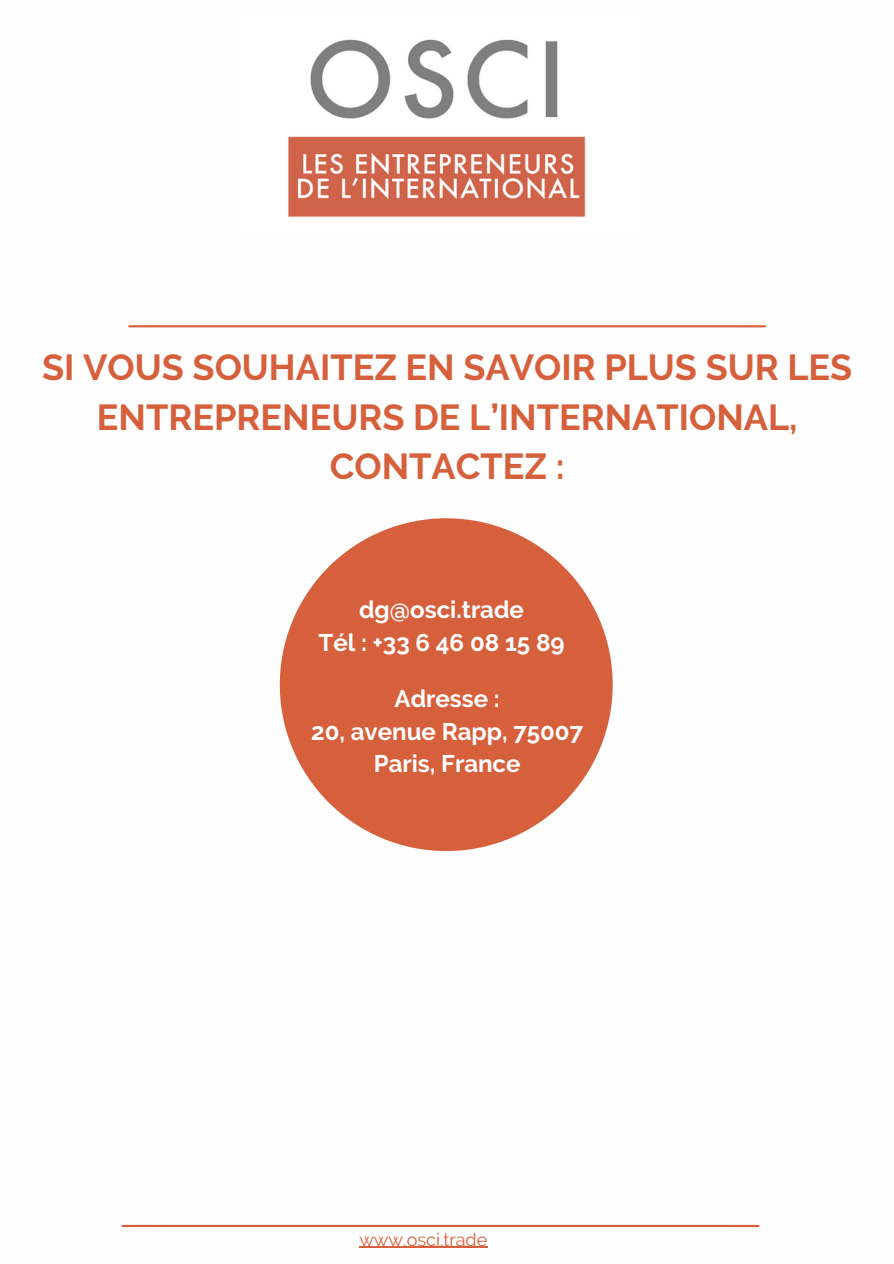
<style>
.page{position:relative;width:894px;height:1264px;background:#fff}
.page>*{position:absolute;margin:0;border:0;box-sizing:border-box;transform-origin:0 0}
.t1{font:700 36px/49.5px "Raleway";color:#d7603c;text-align:center}
.t2{font:700 24px/32.7px "Raleway";color:#fff;text-align:center}
.t3{font:18px "Raleway";color:#d7603c}
</style>
<div class="page">
<svg style="left:280px;top:518px;width:332px;height:333px;fill:#d7603c"></svg>
<img style="left:288px;top:39px;width:298px;height:178px">
<svg style="left:128px;top:325px;width:638px;height:2px"></svg>
<svg style="left:121px;top:1224px;width:638px;height:3px;background:#e28e75"></svg>
<hr style="left:359px;top:1246px;width:128px;height:1px;background:#d7603c">
<p class="t1" style="left:42px;top:342px;width:811px">SI VOUS SOUHAITEZ EN SAVOIR PLUS SUR LES<br>ENTREPRENEURS DE L’INTERNATIONAL,<br>CONTACTEZ :</p>
<p class="t2" style="left:318px;top:593px;width:247px">dg@osci.trade<br>Tél : +33 6 46 08 15 89</p>
<p class="t2" style="left:311px;top:682px;width:273px">Adresse :<br>20, avenue Rapp, 75007<br>Paris, France</p>
<p class="t3" style="left:359px;top:1228px;width:130px">www.osci.trade</p>
</div>
